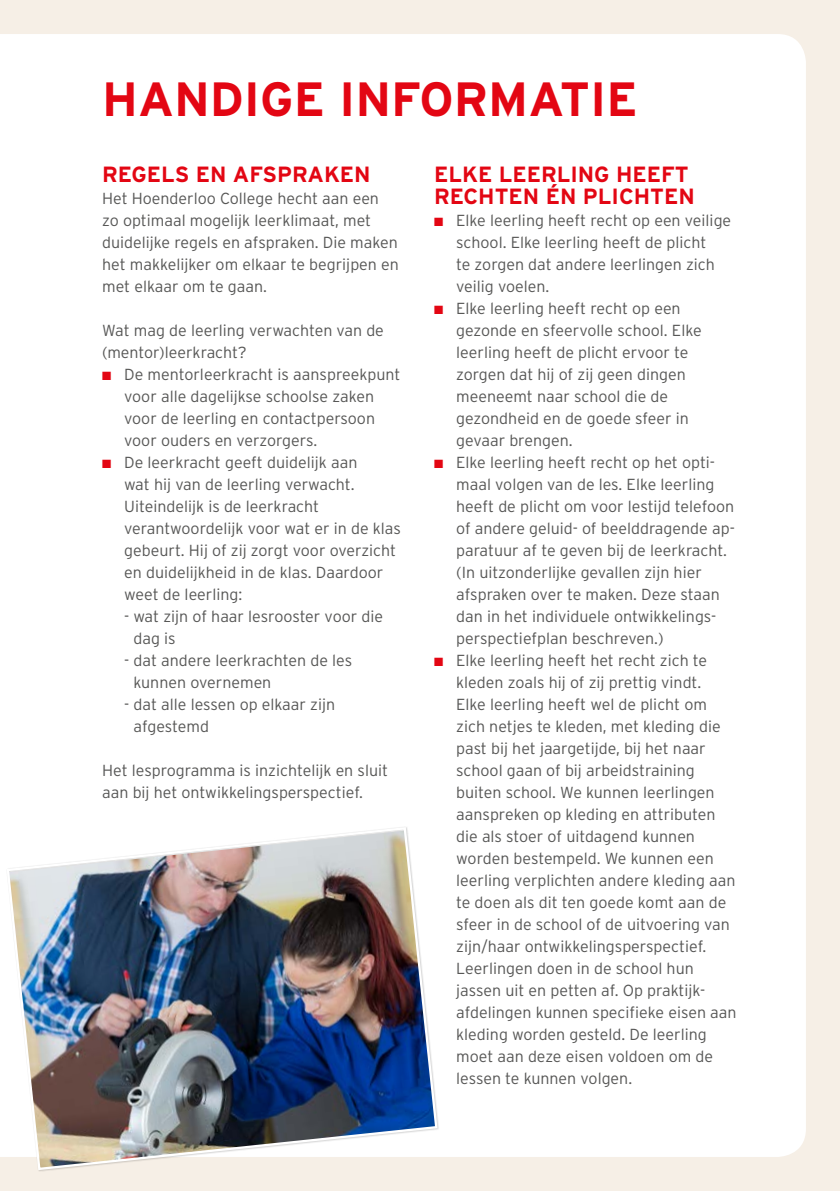
<style>
.page{position:relative;width:840px;height:1191px;background:#fff}
.page>*{position:absolute;margin:0;border:0;box-sizing:border-box;transform-origin:0 0}
.t1{font:700 48px "Interstate";color:#e30613}
.t2{font:700 22px/22px "Interstate";color:#e30613}
.t3{font:300 16px/22px "Interstate";color:#575756}
.s1{color:#e30613}
</style>
<div class="page">
<div style="left:0;top:0;width:839px;height:1191px;background:#f6efe6"></div>
<div style="left:0;top:34px;width:805px;height:1123px;background:#fff"></div>
<img style="left:5px;top:826px;width:433px;height:345px">
<h1 class="t1" style="left:102px;top:72px;width:537px">HANDIGE INFORMATIE</h1>
<h2 class="t2" style="left:102px;top:163px;width:270px">REGELS EN AFSPRAKEN</h2>
<p class="t3" style="left:102px;top:187px;width:298px">Het Hoenderloo College hecht aan een zo optimaal mogelijk leerklimaat, met duidelijke regels en afspraken. Die maken het makkelijker om elkaar te begrijpen en met elkaar om te gaan.</p>
<p class="t3" style="left:102px;top:319px;width:283px">Wat mag de leerling verwachten van de (mentor)leerkracht?</p>
<p class="t3" style="left:124px;top:363px;width:278px;text-indent:-22px"><span class="s1">■</span> De mentorleerkracht is aanspreekpunt voor alle dagelijkse schoolse zaken voor de leerling en contactpersoon voor ouders en verzorgers.</p>
<p class="t3" style="left:124px;top:451px;width:278px;text-indent:-22px"><span class="s1">■</span> De leerkracht geeft duidelijk aan<br>wat hij van de leerling verwacht.<br>Uiteindelijk is de leerkracht verantwoordelijk voor wat er in de klas gebeurt. Hij of zij zorgt voor overzicht en duidelijkheid in de klas. Daardoor weet de leerling:</p>
<p class="t3" style="left:133px;top:605px;width:251px;text-indent:-9px">- wat zijn of haar lesrooster voor die dag is</p>
<p class="t3" style="left:133px;top:649px;width:220px;text-indent:-9px">- dat andere leerkrachten de les kunnen overnemen</p>
<p class="t3" style="left:133px;top:693px;width:203px;text-indent:-9px">- dat alle lessen op elkaar zijn afgestemd</p>
<p class="t3" style="left:102px;top:759px;width:287px">Het lesprogramma is inzichtelijk en sluit aan bij het ontwikkelingsperspectief.</p>
<h2 class="t2" style="left:434px;top:163px;width:262px">ELKE LEERLING HEEFT<br>RECHTEN ÉN PLICHTEN</h2>
<p class="t3" style="left:456px;top:209px;width:276px;text-indent:-22px"><span class="s1">■</span> Elke leerling heeft recht op een veilige school. Elke leerling heeft de plicht<br>te zorgen dat andere leerlingen zich veilig voelen.</p>
<p class="t3" style="left:456px;top:297px;width:247px;text-indent:-22px"><span class="s1">■</span> Elke leerling heeft recht op een gezonde en sfeervolle school. Elke leerling heeft de plicht ervoor te zorgen dat hij of zij geen dingen meeneemt naar school die de gezondheid en de goede sfeer in gevaar brengen.</p>
<p class="t3" style="left:456px;top:451px;width:280px;text-indent:-22px"><span class="s1">■</span> Elke leerling heeft recht op het opti&shy;maal volgen van de les. Elke leerling heeft de plicht om voor lestijd telefoon of andere geluid- of beelddragende ap&shy;paratuur af te geven bij de leerkracht. (In uitzonderlijke gevallen zijn hier afspraken over te maken. Deze staan dan in het individuele ontwikkelings&shy;perspectiefplan beschreven.)</p>
<p class="t3" style="left:456px;top:649px;width:282px;text-indent:-22px"><span class="s1">■</span> Elke leerling heeft het recht zich te kleden zoals hij of zij prettig vindt.<br>Elke leerling heeft wel de plicht om zich netjes te kleden, met kleding die past bij het jaargetijde, bij het naar school gaan of bij arbeidstraining buiten school. We kunnen leerlingen aanspreken op kleding en attributen die als stoer of uitdagend kunnen worden bestempeld. We kunnen een leerling verplichten andere kleding aan te doen als dit ten goede komt aan de sfeer in de school of de uitvoering van zijn/haar ontwikkelingsperspectief.<br>Leerlingen doen in de school hun jassen uit en petten af. Op praktijk&shy;afdelingen kunnen specifieke eisen aan kleding worden gesteld. De leerling moet aan deze eisen voldoen om de lessen te kunnen volgen.</p>
</div>
